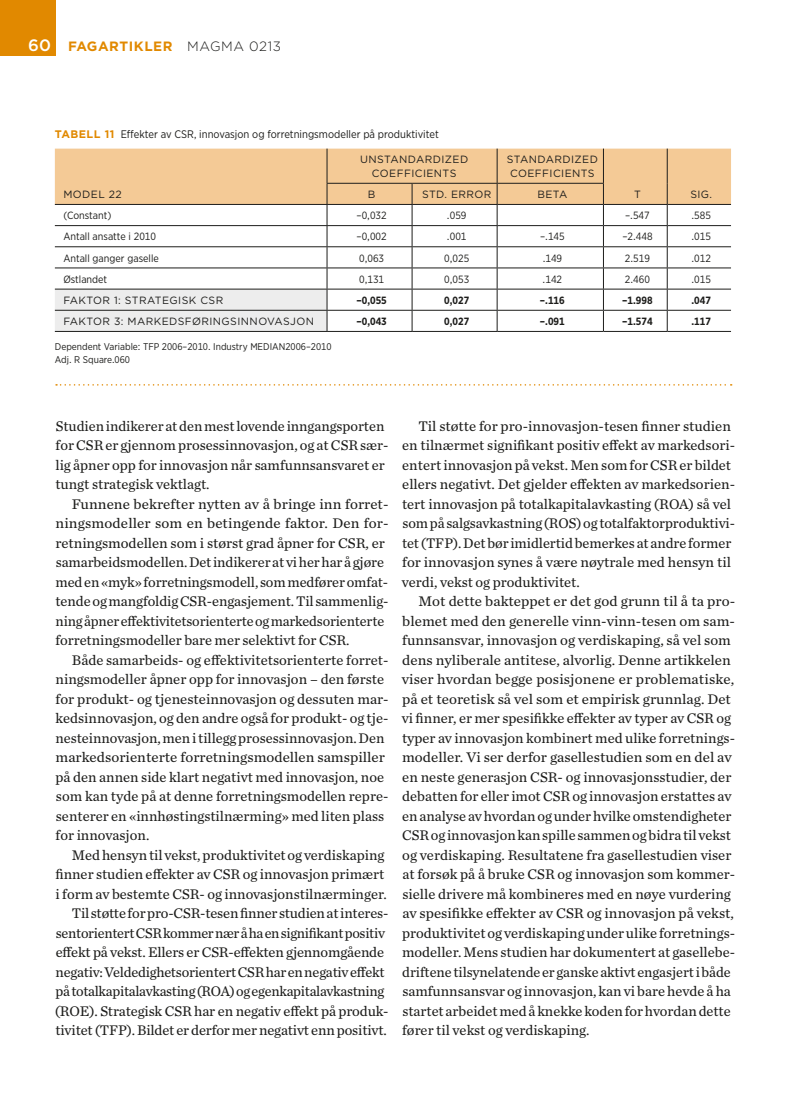
<style>
.page{position:relative;width:808px;height:1106px;background:#fff}
.page>*{position:absolute;margin:0;border:0;box-sizing:border-box;transform-origin:0 0}
.t1{font:14.55px/19.5px "Chronicle Text G2";color:#1d1d1b}
.t2{font:700 13.5px "Gotham";letter-spacing:.04em;color:#e18900}
.t3{font:10.95px "Gotham Narrow";color:#1d1d1b}
.t4{font:10.5px "Gotham Narrow";color:#1d1d1b}
.t5{font:10.5px/13.5px "Gotham";letter-spacing:.04em;color:#1d1d1b;text-align:center}
.t6{font:700 10.5px "Gotham Narrow";color:#1d1d1b}
.t7{font:9.75px/12.8px "Gotham Narrow";color:#1d1d1b}
.s1{font-weight:500;font-size:16.5px;color:#fff}
.s2{font-weight:300;color:#1d1d1b}
.s3{font-family:"Gotham";font-weight:700;color:#e18900}
</style>
<div class="page">
<div style="left:0;top:0;width:55px;height:55px;background:#e18900"></div>
<div style="left:55px;top:149px;width:676px;height:55px;background:#f4ca96"></div>
<hr style="left:327px;top:149px;width:1px;height:34px;background:#1d1d1b">
<hr style="left:497px;top:149px;width:1px;height:34px;background:#1d1d1b">
<hr style="left:603px;top:149px;width:1px;height:34px;background:#1d1d1b">
<hr style="left:667px;top:149px;width:1px;height:34px;background:#1d1d1b">
<hr style="left:327px;top:183px;width:85px;height:1px;background:#1d1d1b">
<hr style="left:412px;top:183px;width:85px;height:1px;background:#1d1d1b">
<hr style="left:497px;top:183px;width:107px;height:1px;background:#1d1d1b">
<hr style="left:327px;top:204px;width:85px;height:1px;background:#1d1d1b">
<hr style="left:412px;top:204px;width:85px;height:1px;background:#1d1d1b">
<hr style="left:497px;top:204px;width:106px;height:1px;background:#1d1d1b">
<hr style="left:327px;top:225px;width:85px;height:1px;background:#1d1d1b">
<hr style="left:412px;top:225px;width:85px;height:1px;background:#1d1d1b">
<hr style="left:497px;top:225px;width:106px;height:1px;background:#1d1d1b">
<hr style="left:603px;top:225px;width:64px;height:1px;background:#1d1d1b">
<hr style="left:667px;top:225px;width:64px;height:1px;background:#1d1d1b">
<hr style="left:327px;top:246px;width:85px;height:1px;background:#1d1d1b">
<hr style="left:412px;top:246px;width:85px;height:1px;background:#1d1d1b">
<hr style="left:497px;top:246px;width:106px;height:1px;background:#1d1d1b">
<hr style="left:603px;top:246px;width:64px;height:1px;background:#1d1d1b">
<hr style="left:667px;top:246px;width:64px;height:1px;background:#1d1d1b">
<hr style="left:327px;top:267px;width:85px;height:1px;background:#1d1d1b">
<hr style="left:412px;top:267px;width:85px;height:1px;background:#1d1d1b">
<hr style="left:497px;top:267px;width:106px;height:1px;background:#1d1d1b">
<hr style="left:603px;top:267px;width:64px;height:1px;background:#1d1d1b">
<hr style="left:667px;top:267px;width:64px;height:1px;background:#1d1d1b">
<hr style="left:327px;top:289px;width:85px;height:1px;background:#1d1d1b">
<hr style="left:412px;top:289px;width:85px;height:1px;background:#1d1d1b">
<hr style="left:497px;top:289px;width:106px;height:1px;background:#1d1d1b">
<hr style="left:603px;top:289px;width:64px;height:1px;background:#1d1d1b">
<hr style="left:667px;top:289px;width:64px;height:1px;background:#1d1d1b">
<hr style="left:327px;top:310px;width:85px;height:1px;background:#1d1d1b">
<svg style="left:55px;top:184px;width:273px;height:147px"></svg>
<hr style="left:412px;top:310px;width:85px;height:1px;background:#1d1d1b">
<svg style="left:412px;top:184px;width:1px;height:147px"></svg>
<hr style="left:497px;top:310px;width:106px;height:1px;background:#1d1d1b">
<svg style="left:497px;top:184px;width:1px;height:147px"></svg>
<hr style="left:603px;top:310px;width:64px;height:1px;background:#1d1d1b">
<svg style="left:603px;top:184px;width:1px;height:147px"></svg>
<hr style="left:667px;top:310px;width:64px;height:1px;background:#1d1d1b">
<svg style="left:667px;top:183px;width:1px;height:148px"></svg>
<hr style="left:55px;top:331px;width:272px;height:1px;background:#1d1d1b">
<hr style="left:327px;top:331px;width:85px;height:1px;background:#1d1d1b">
<hr style="left:412px;top:331px;width:85px;height:1px;background:#1d1d1b">
<hr style="left:497px;top:331px;width:106px;height:1px;background:#1d1d1b">
<hr style="left:603px;top:331px;width:64px;height:1px;background:#1d1d1b">
<hr style="left:667px;top:331px;width:64px;height:1px;background:#1d1d1b">
<hr style="left:55px;top:204px;width:272px;height:1px;background:#1d1d1b">
<hr style="left:603px;top:204px;width:64px;height:1px;background:#1d1d1b">
<hr style="left:667px;top:204px;width:64px;height:1px;background:#1d1d1b">
<svg style="left:56px;top:384px;width:676px;height:1px"></svg>
<p class="t2" style="left:28px;top:37px;width:254px"><span class="s1">60</span> FAGARTIKLER <span class="s2">MAGMA 0213</span></p>
<p class="t3" style="left:55px;top:127px;width:385px"><span class="s3">TABELL 11</span> Ef-fekter av CSR, innovasjon og forretningsmodeller på produktivitet</p>
<p class="t5" style="left:63px;top:187px;width:60px">MODEL 22</p>
<p class="t5" style="left:360px;top:153px;width:110px">U NSTANDARDIZED<br>COEFFICIENTS</p>
<p class="t5" style="left:507px;top:153px;width:93px">STANDARDIZED<br>COEFFICIENTS</p>
<p class="t5" style="left:368px;top:187px;width:7px">B</p>
<p class="t5" style="left:422px;top:187px;width:71px">STD. ERROR</p>
<p class="t5" style="left:537px;top:187px;width:31px">B ETA</p>
<p class="t5" style="left:634px;top:187px;width:8px">T</p>
<p class="t5" style="left:690px;top:187px;width:23px">SIG.</p>
<p class="t4" style="left:63px;top:209px;width:50px">(Constant)</p>
<p class="t4" style="left:357px;top:209px;width:32px">–0,032</p>
<p class="t4" style="left:447px;top:209px;width:21px">.059</p>
<p class="t4" style="left:625px;top:209px;width:26px">–.547</p>
<p class="t4" style="left:691px;top:209px;width:21px">.585</p>
<p class="t4" style="left:63px;top:230px;width:94px">Antall ansatte i 2010</p>
<p class="t4" style="left:357px;top:230px;width:32px">–0,002</p>
<p class="t4" style="left:447px;top:230px;width:21px">.001</p>
<p class="t4" style="left:540px;top:230px;width:26px">–.145</p>
<p class="t4" style="left:622px;top:230px;width:32px">–2.448</p>
<p class="t4" style="left:691px;top:230px;width:21px">.015</p>
<p class="t4" style="left:63px;top:251px;width:97px">Antall ganger gaselle</p>
<p class="t4" style="left:359px;top:251px;width:27px">0,063</p>
<p class="t4" style="left:444px;top:251px;width:27px">0,025</p>
<p class="t4" style="left:543px;top:251px;width:21px">.149</p>
<p class="t4" style="left:625px;top:251px;width:27px">2.519</p>
<p class="t4" style="left:691px;top:251px;width:21px">.012</p>
<p class="t4" style="left:63px;top:272px;width:45px">Østlandet</p>
<p class="t4" style="left:359px;top:272px;width:27px">0,131</p>
<p class="t4" style="left:444px;top:272px;width:27px">0,053</p>
<p class="t4" style="left:543px;top:272px;width:21px">.142</p>
<p class="t4" style="left:625px;top:272px;width:27px">2.460</p>
<p class="t4" style="left:691px;top:272px;width:21px">.015</p>
<p class="t5" style="left:63px;top:293px;width:154px">FAKTOR 1: STRA-TEGISK CSR</p>
<p class="t6" style="left:356px;top:293px;width:32px">–0,055</p>
<p class="t6" style="left:444px;top:293px;width:27px">0,027</p>
<p class="t6" style="left:540px;top:293px;width:26px">–.116</p>
<p class="t6" style="left:622px;top:293px;width:32px">–1.998</p>
<p class="t6" style="left:691px;top:293px;width:21px">.047</p>
<p class="t5" style="left:63px;top:314px;width:252px">FAKTOR 3: MARKEDSFØRINGSINNOVASJON</p>
<p class="t6" style="left:356px;top:314px;width:32px">–0,043</p>
<p class="t6" style="left:444px;top:314px;width:27px">0,027</p>
<p class="t6" style="left:540px;top:314px;width:26px">–.091</p>
<p class="t6" style="left:622px;top:314px;width:32px">–1.574</p>
<p class="t6" style="left:691px;top:314px;width:21px">.117</p>
<p class="t7" style="left:55px;top:340px;width:278px">Dependent Variable: TFP 2006–2010. Industry MEDIAN2006–2010<br>Adj. R Square.060</p>
<p class="t1" style="left:55px;top:415px;width:334px">Studien indikerer at den mest lovende inngangsporten for CSR er gjennom prosessinnovasjon, og at CSR sær&shy;lig åpner opp for innovasjon når samfunnsansvaret er tungt strategisk vektlagt.</p>
<p class="t1" style="left:55px;top:493px;width:335px;text-indent:17px">Funnene bekrefter nytten av å bringe inn forret&shy;ningsmodeller som en betingende faktor. Den for&shy;retningsmodellen som i størst grad åpner for CSR, er samarbeidsmodellen. Det indikerer at vi her har å gjøre med en «myk» forretningsmodell, som medfører omfat&shy;tende og mangfoldig CSR-engasjement. Til sammenlig&shy;ning åpner efektivitetsorienterte og markedsorienterte forretningsmodeller bare mer selektivt for CSR.</p>
<p class="t1" style="left:56px;top:649px;width:334px;text-indent:16px">Både samarbeids- og efektivitetsorienterte forret&shy;ningsmodeller åpner opp for innovasjon – den første for produkt- og tjenesteinnovasjon og dessuten mar&shy;kedsinnovasjon, og den andre også for produkt- og tje&shy;nesteinnovasjon, men i tillegg prosessinnovasjon. Den markedsorienterte forretningsmodellen samspiller på den annen side klart negativt med innovasjon, noe som kan tyde på at denne forretningsmodellen repre&shy;senterer en «innhøstingstilnærming» med liten plass for innovasjon.</p>
<p class="t1" style="left:55px;top:844px;width:335px;text-align:right">Med hensyn til vekst, produktivitet og verdiskaping finner studien efekter av CSR og innovasjon primært i form av bestemte CSR- og innovasjonstilnærminger.<br>Til støtte for pro-CSR-tesen finner studien at interes&shy;sentorientert CSR kommer nær å ha en signifikant positiv efekt på vekst. Ellers er CSR-efekten gjennomgående negativ: Veldedighetsorientert CSR har en negativ efekt på totalkapitalavkasting (ROA) og egenkapitalavkastning (ROE). Strategisk CSR har en negativ efekt på produk&shy;tivitet (TFP). Bildet er derfor mer negativt enn positivt.</p>
<p class="t1" style="left:402px;top:415px;width:335px;text-indent:17px">Til støtte for pro-innovasjon-tesen finner studien en tilnærmet signifikant positiv efekt av markedsori&shy;entert innovasjon på vekst. Men som for CSR er bildet ellers negativt. Det gjelder efekten av markedsorien&shy;tert innovasjon på totalkapitalavkasting (ROA) så vel som på salgsavkastning (ROS) og totalfaktorproduktivi&shy;tet (TFP). Det bør imidlertid bemerkes at andre former for innovasjon synes å være nøytrale med hensyn til verdi, vekst og produktivitet.</p>
<p class="t1" style="left:402px;top:591px;width:335px;text-indent:17px">Mot dette bakteppet er det god grunn til å ta pro&shy;blemet med den generelle vinn-vinn-tesen om sam&shy;funnsansvar, innovasjon og verdiskaping, så vel som dens nyliberale antitese, alvorlig. Denne artikkelen viser hvordan begge posisjonene er problematiske, på et teoretisk så vel som et empirisk grunnlag. Det vi finner, er mer spesifikke efekter av typer av CSR og typer av innovasjon kombinert med ulike forretnings&shy;modeller. Vi ser derfor gasellestudien som en del av en neste generasjon CSR- og innovasjonsstudier, der debatten for eller imot CSR og innovasjon erstattes av en analyse av hvordan og under hvilke omstendigheter CSR og innovasjon kan spille sammen og bidra til vekst og verdiskaping. Resultatene fra gasellestudien viser at forsøk på å bruke CSR og innovasjon som kommer&shy;sielle drivere må kombineres med en nøye vurdering av spesifikke efekter av CSR og innovasjon på vekst, produktivitet og verdiskaping under ulike forretnings&shy;modeller. Mens studien har dokumentert at gasellebe&shy;driftene tilsynelatende er ganske aktivt engasjert i både samfunnsansvar og innovasjon, kan vi bare hevde å ha startet arbeidet med å knekke koden for hvordan dette fører til vekst og verdiskaping.</p>
</div>
